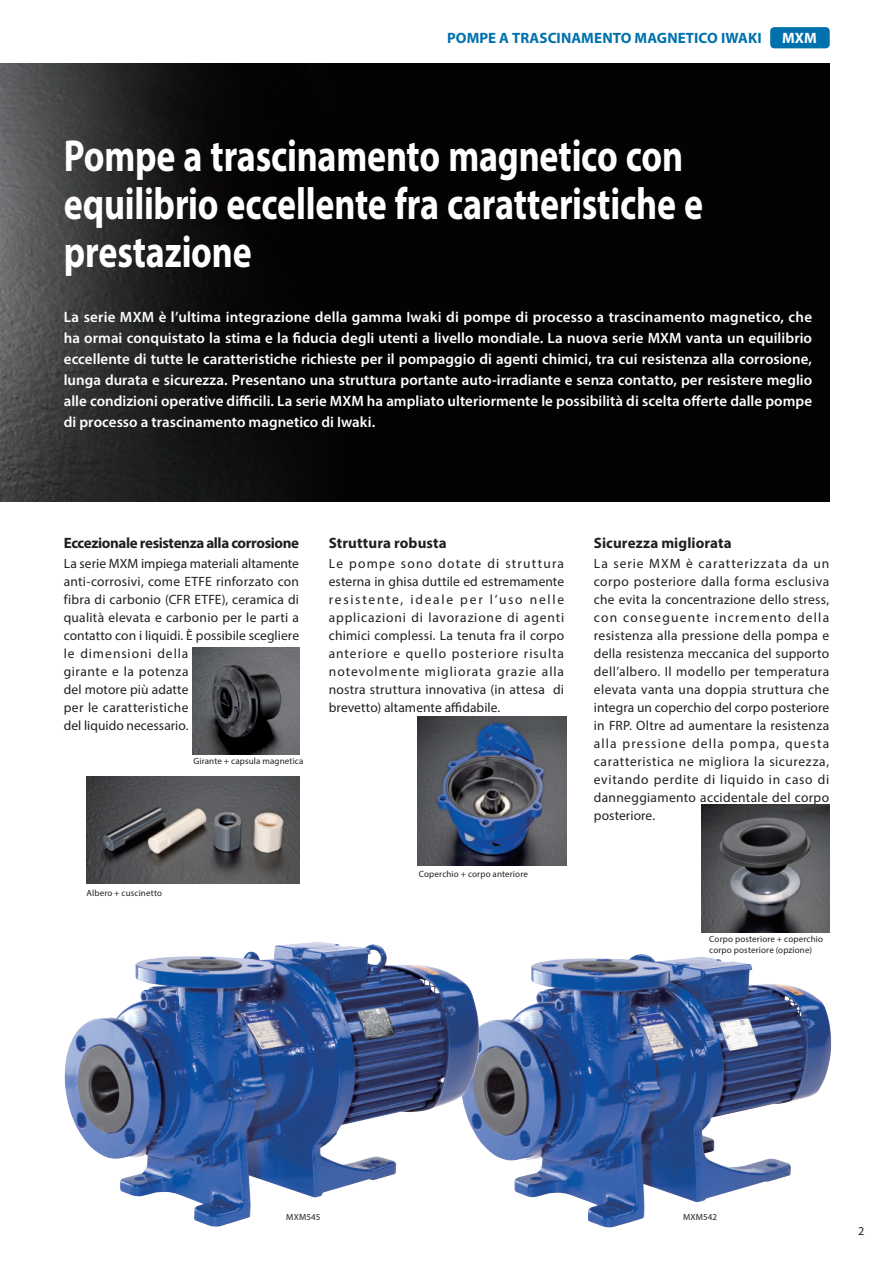
<style>
.page{position:relative;width:893px;height:1263px;background:#fff}
.page>*{position:absolute;margin:0;border:0;box-sizing:border-box;transform-origin:0 0}
.t1{font:700 45px/48px "Myriad Pro";letter-spacing:-.005em;color:#fff;scale:.8 1}
.t2{font:600 15px/21px "Myriad Pro";color:#fff;text-align:justify}
.t3{font:700 15px "Myriad Pro";letter-spacing:-.01em;color:#231f20}
.t4{font:700 15px "Myriad Pro";letter-spacing:.005em;color:#0071ad}
.t5{font:700 15px "Myriad Pro";color:#fff}
.t6{font:13.5px/18px "Myriad Pro";letter-spacing:.015em;color:#231f20;text-align:justify}
.t7{font:12px "Myriad Pro";color:#231f20}
.t8{font:9px/10.5px "Myriad Pro";letter-spacing:.02em;color:#231f20}
</style>
<div class="page">
<img style="left:0;top:64px;width:829px;height:438px">
<div style="left:770px;top:27px;width:60px;height:21px;background:#0071ad;border-radius:4px"></div>
<img style="left:480px;top:955px;width:351px;height:273px">
<img style="left:193px;top:648px;width:106px;height:106px">
<img style="left:86px;top:777px;width:213px;height:106px">
<img style="left:417px;top:716px;width:149px;height:149px">
<img style="left:702px;top:805px;width:127px;height:127px">
<img style="left:64px;top:942px;width:416px;height:285px">
<p class="t4" style="left:447px;top:32px;width:316px">POMPE A TRASCINAMENTO MAGNETICO IWAKI</p>
<p class="t5" style="left:782px;top:32px;width:36px">MXM</p>
<h1 class="t1" style="left:64px;top:135px;width:800px">Pompe a trascinamento magnetico con equilibrio eccellente fra caratteristiche e prestazione</h1>
<p class="t2" style="left:64px;top:307px;width:750px">La serie MXM è l’ultima integrazione della gamma Iwaki di pompe di processo a trascinamento magnetico, che ha ormai conquistato la stima e la fiducia degli utenti a livello mondiale. La nuova serie MXM vanta un equilibrio eccellente di tutte le caratteristiche richieste per il pompaggio di agenti chimici, tra cui resistenza alla corrosione, lunga durata e sicurezza. Presentano una struttura portante auto-irradiante e senza contatto, per resistere meglio alle condizioni operative difficili. La serie MXM ha ampliato ulteriormente le possibilità di scelta offerte dalle pompe di processo a trascinamento magnetico di Iwaki.</p>
<p class="t3" style="left:64px;top:537px;width:237px">Eccezionale resistenza alla corrosione</p>
<p class="t6" style="left:64px;top:555px;width:237px;text-align:left">La serie MXM impiega materiali altamente anti-corrosivi, come ETFE rinforzato con fibra di carbonio (CFR ETFE), ceramica di qualità elevata e carbonio per le parti a contatto con i liquidi. È possibile scegliere le dimensioni della<br>girante e la potenza<br>del motore più adatte<br>per le caratteristiche<br>del liquido necessario.</p>
<p class="t8" style="left:193px;top:756px;width:112px">Girante + capsula magnetica</p>
<p class="t3" style="left:329px;top:537px;width:119px">Struttura robusta</p>
<p class="t6" style="left:329px;top:555px;width:237px">Le pompe sono dotate di struttura esterna in ghisa duttile ed estremamente resistente, ideale per l’uso nelle applicazioni di lavorazione di agenti chimici complessi. La tenuta fra il corpo anteriore e quello posteriore risulta notevolmente migliorata grazie alla nostra struttura innovativa (in attesa di brevetto) altamente affidabile.</p>
<p class="t8" style="left:86px;top:888px;width:77px">Albero + cuscinetto</p>
<p class="t8" style="left:419px;top:869px;width:111px">Coperchio + corpo anteriore</p>
<p class="t3" style="left:594px;top:537px;width:139px">Sicurezza migliorata</p>
<p class="t6" style="left:594px;top:555px;width:237px">La serie MXM è caratterizzata da un corpo posteriore dalla forma esclusiva che evita la concentrazione dello stress, con conseguente incremento della resistenza alla pressione della pompa e della resistenza meccanica del supporto dell’albero. Il modello per temperatura elevata vanta una doppia struttura che integra un coperchio del corpo posteriore in FRP. Oltre ad aumentare la resistenza alla pressione della pompa, questa caratteristica ne migliora la sicurezza, evitando perdite di liquido in caso di danneggiamento accidentale del corpo posteriore.</p>
<p class="t8" style="left:709px;top:934px;width:115px">Corpo posteriore + coperchio corpo posteriore (opzione)</p>
<p class="t8" style="left:286px;top:1212px;width:36px">MXM545</p>
<p class="t8" style="left:683px;top:1212px;width:35px">MXM542</p>
<p class="t7" style="left:858px;top:1225px;width:8px">2</p>
</div>
